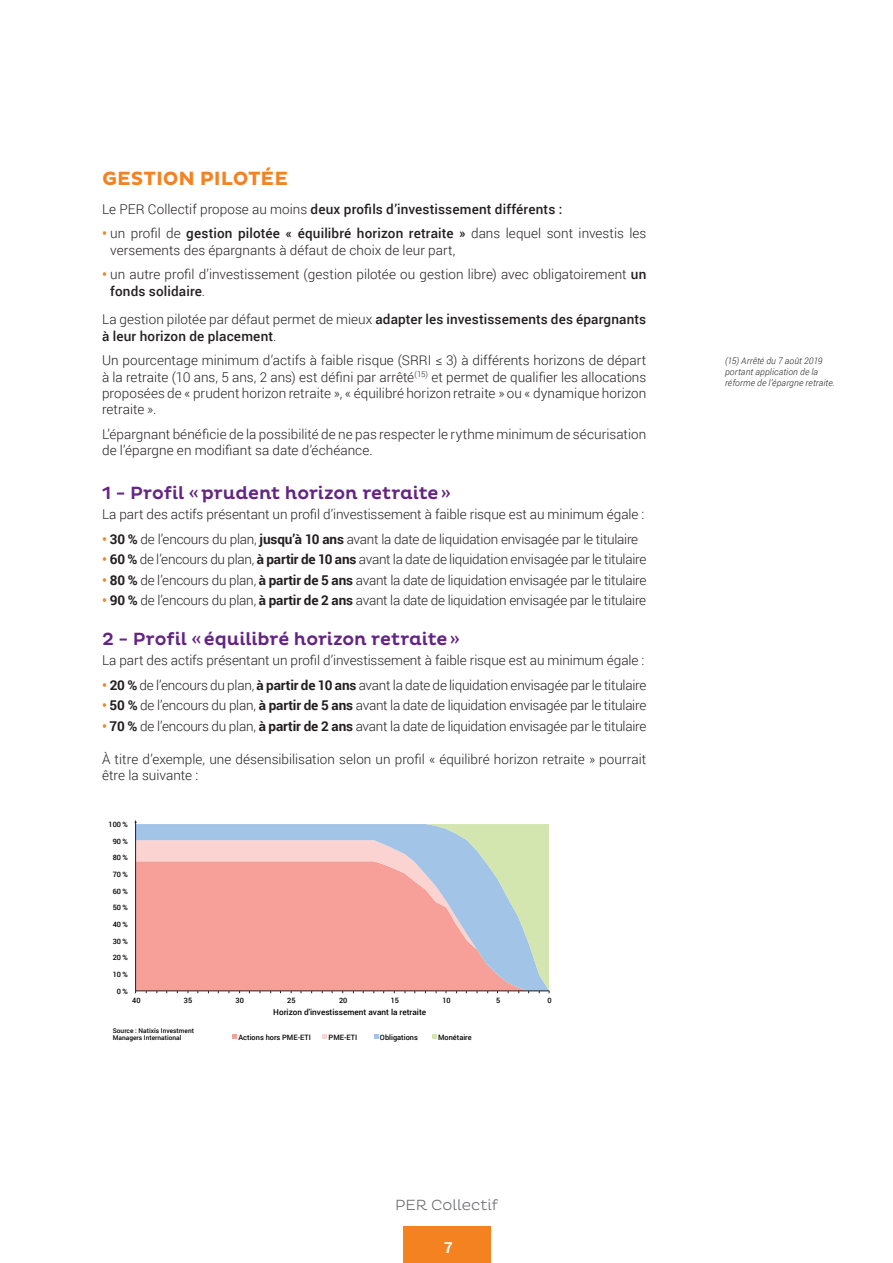
<style>
.page{position:relative;width:893px;height:1263px;background:#fff}
.page>*{position:absolute;margin:0;border:0;box-sizing:border-box;transform-origin:0 0}
.t1{font:700 19.5px "Pluto";letter-spacing:-.005em;color:#f58220}
.t2{font:500 18px "Pluto";letter-spacing:-.005em;color:#642483}
.t3{font:300 15px "Pluto";color:#6c6d70}
.t4{font:700 15px "Roboto";color:#fff}
.t5{font:300 13.5px/16.2px "Roboto";letter-spacing:-.01em;color:#231f20}
.t6{font:500 13.5px/16.2px "Roboto";letter-spacing:.01em;color:#231f20}
.t7{font:italic 300 9px/10.8px "Roboto";letter-spacing:.015em;color:#231f20}
.t8{font:500 8.25px "Roboto";color:#000}
.t9{font:500 7.35px "Roboto";color:#000}
.t10{font:500 6.6px/7.4px "Roboto";color:#000}
.s1{font-weight:300}
.s2{font-weight:700;color:#f58220}
.s3{font-weight:500}
.s4{font-weight:700}
</style>
<div class="page">
<div style="left:403px;top:1226px;width:87px;height:37px;background:#f58220"></div>
<svg style="left:136px;top:824px;width:413px;height:166px;background:#e1b3b0"></svg>
<hr style="left:136px;top:990px;width:413px;height:1px;background:#231f20">
<hr style="left:135px;top:822px;width:1px;height:171px;background:#231f20">
<svg style="left:233px;top:1035px;width:4px;height:4px"></svg>
<svg style="left:323px;top:1035px;width:4px;height:4px"></svg>
<svg style="left:374px;top:1035px;width:4px;height:4px"></svg>
<svg style="left:432px;top:1035px;width:4px;height:4px"></svg>
<h1 class="t1" style="left:102px;top:167px;width:187px">GESTION PILOTÉE</h1>
<p class="t6" style="left:102px;top:200px;width:462px"><span class="s1">Le PER Collectif propose au moins</span> deux profils d’investissement différents :</p>
<p class="t5" style="left:110px;top:225px;width:538px;text-indent:-8px"><span class="s2">•</span> un profil de <span class="s3">gestion pilotée « équilibré horizon retraite »</span> dans lequel sont investis les versements des épargnants à défaut de choix de leur part,</p>
<p class="t5" style="left:110px;top:266px;width:538px;text-indent:-8px"><span class="s2">•</span> un autre profil d’investissement (gestion pilotée ou gestion libre) avec obligatoirement <span class="s3">un fonds solidaire</span>.</p>
<p class="t6" style="left:102px;top:311px;width:546px"><span class="s1">La gestion pilotée par défaut permet de mieux</span> adapter les investissements des épargnants à leur horizon de placement<span class="s1">.</span></p>
<p class="t5" style="left:102px;top:352px;width:546px;text-align:justify">Un pourcentage minimum d’actifs à faible risque (SRRI ≤ 3) à différents horizons de départ à la retraite (10 ans, 5 ans, 2 ans) est défini par arrêté<sup>(15)</sup> et permet de qualifier les allocations proposées de « prudent horizon retraite », « équilibré horizon retraite » ou « dynamique horizon retraite ».</p>
<p class="t5" style="left:102px;top:425px;width:546px">L’épargnant bénéficie de la possibilité de ne pas respecter le rythme minimum de sécurisation de l’épargne en modifiant sa date d’échéance.</p>
<h2 class="t2" style="left:102px;top:482px;width:350px">1 - Profil «prudent horizon retraite»</h2>
<p class="t5" style="left:102px;top:506px;width:544px">La part des actifs présentant un profil d’investissement à faible risque est au minimum égale :</p>
<p class="t5" style="left:102px;top:530px;width:538px"><span class="s2">•</span> <span class="s4">30 %</span> de l’encours du plan, <span class="s4">jusqu’à 10 ans</span> avant la date de liquidation envisagée par le titulaire</p>
<p class="t5" style="left:102px;top:551px;width:546px"><span class="s2">•</span> <span class="s4">60 %</span> de l’encours du plan, <span class="s4">à partir de 10 ans</span> avant la date de liquidation envisagée par le titulaire</p>
<p class="t5" style="left:102px;top:571px;width:546px"><span class="s2">•</span> <span class="s4">80 %</span> de l’encours du plan, <span class="s4">à partir de 5 ans</span> avant la date de liquidation envisagée par le titulaire</p>
<p class="t5" style="left:102px;top:592px;width:546px"><span class="s2">•</span> <span class="s4">90 %</span> de l’encours du plan, <span class="s4">à partir de 2 ans</span> avant la date de liquidation envisagée par le titulaire</p>
<h2 class="t2" style="left:102px;top:628px;width:359px">2 - Profil «équilibré horizon retraite»</h2>
<p class="t5" style="left:102px;top:652px;width:544px">La part des actifs présentant un profil d’investissement à faible risque est au minimum égale :</p>
<p class="t5" style="left:102px;top:676px;width:546px"><span class="s2">•</span> <span class="s4">20 %</span> de l’encours du plan, <span class="s4">à partir de 10 ans</span> avant la date de liquidation envisagée par le titulaire</p>
<p class="t5" style="left:102px;top:697px;width:546px"><span class="s2">•</span> <span class="s4">50 %</span> de l’encours du plan, <span class="s4">à partir de 5 ans</span> avant la date de liquidation envisagée par le titulaire</p>
<p class="t5" style="left:102px;top:717px;width:546px"><span class="s2">•</span> <span class="s4">70 %</span> de l’encours du plan, <span class="s4">à partir de 2 ans</span> avant la date de liquidation envisagée par le titulaire</p>
<p class="t5" style="left:102px;top:751px;width:546px">À titre d’exemple, une désensibilisation selon un profil « équilibré horizon retraite » pourrait être la suivante :</p>
<p class="t9" style="left:109px;top:819px;width:21px">100 %</p>
<p class="t9" style="left:113px;top:836px;width:17px">90 %</p>
<p class="t9" style="left:113px;top:852px;width:17px">80 %</p>
<p class="t9" style="left:113px;top:869px;width:17px">70 %</p>
<p class="t9" style="left:113px;top:886px;width:17px">60 %</p>
<p class="t9" style="left:113px;top:902px;width:17px">50 %</p>
<p class="t9" style="left:113px;top:919px;width:17px">40 %</p>
<p class="t9" style="left:113px;top:936px;width:17px">30 %</p>
<p class="t9" style="left:113px;top:953px;width:17px">20 %</p>
<p class="t9" style="left:113px;top:969px;width:17px">10 %</p>
<p class="t9" style="left:117px;top:986px;width:13px">0 %</p>
<p class="t9" style="left:132px;top:995px;width:10px">40</p>
<p class="t9" style="left:184px;top:995px;width:10px">35</p>
<p class="t9" style="left:236px;top:995px;width:10px">30</p>
<p class="t9" style="left:287px;top:995px;width:10px">25</p>
<p class="t9" style="left:339px;top:995px;width:10px">20</p>
<p class="t9" style="left:391px;top:995px;width:10px">15</p>
<p class="t9" style="left:442px;top:995px;width:10px">10</p>
<p class="t9" style="left:496px;top:995px;width:6px">5</p>
<p class="t9" style="left:548px;top:995px;width:6px">0</p>
<p class="t8" style="left:273px;top:1007px;width:154px">Horizon d'investissement avant la retraite</p>
<p class="t9" style="left:239px;top:1032px;width:74px">Actions hors PME-ETI</p>
<p class="t9" style="left:329px;top:1032px;width:30px">PME-ETI</p>
<p class="t9" style="left:380px;top:1032px;width:39px">Obligations</p>
<p class="t9" style="left:438px;top:1032px;width:35px">Monétaire</p>
<p class="t10" style="left:113px;top:1026px;width:83px">Source : Natixis Investment<br>Managers International</p>
<p class="t3" style="left:395px;top:1196px;width:105px">PER Collectif</p>
<p class="t4" style="left:444px;top:1237px;width:10px">7</p>
<p class="t7" style="left:725px;top:355px;width:111px">(15) Arrêté du 7 août 2019 portant application de la réforme de l’épargne retraite.</p>
</div>
